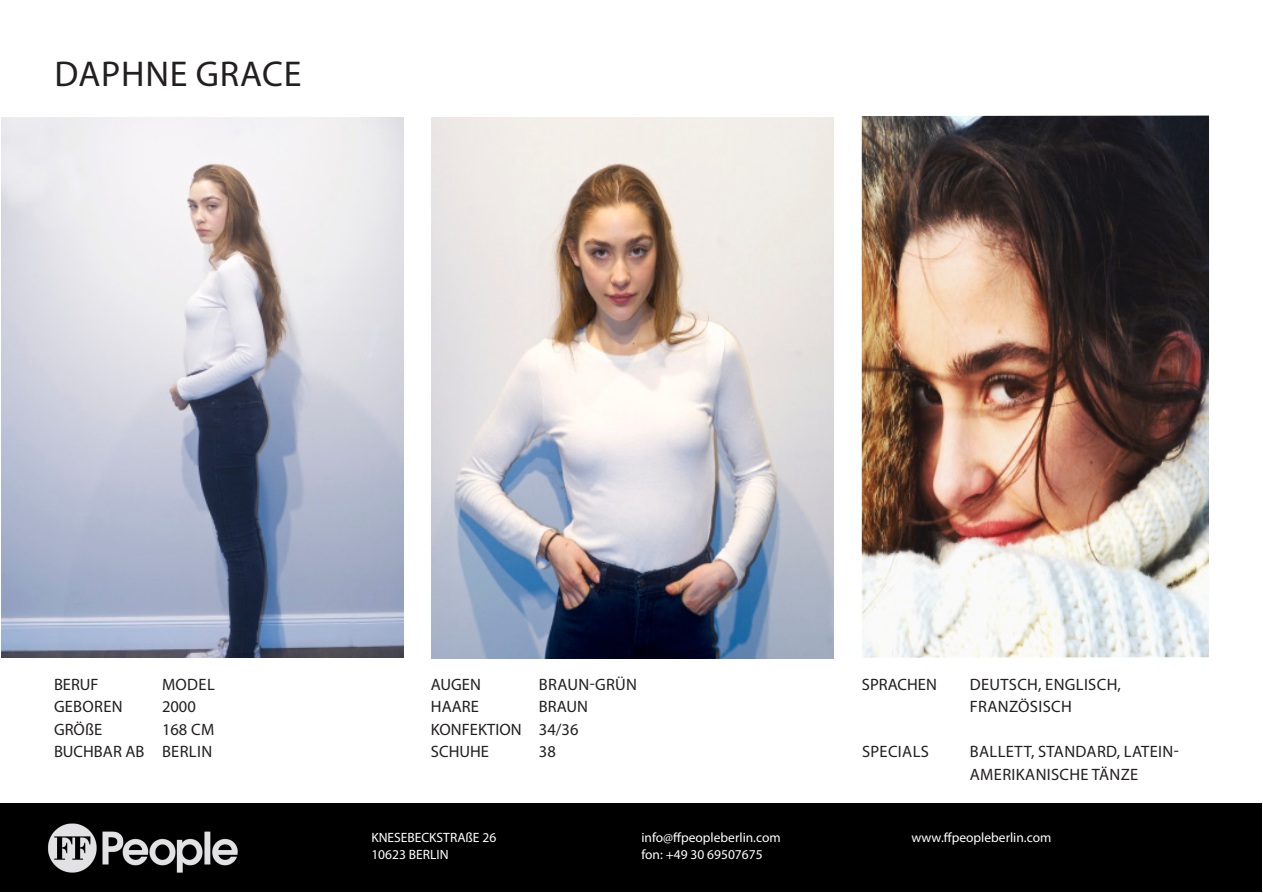
<style>
.page{position:relative;width:1263px;height:893px;background:#fff}
.page>*{position:absolute;margin:0;border:0;box-sizing:border-box;transform-origin:0 0}
.t1{font:36px "Myriad Pro";letter-spacing:.02em;color:#231f20}
.t2{font:16.5px/22.5px "Myriad Pro";letter-spacing:.02em;color:#231f20}
.t3{font:16.5px/22.5px "Myriad Pro";color:#231f20;text-align:right}
.t4{font:13.5px "Myriad Pro";color:#fff}
</style>
<div class="page">
<div style="left:1px;top:804px;width:1261px;height:88px;background:#000"></div>
<img style="left:48px;top:823px;width:190px;height:50px">
<img style="left:1px;top:117px;width:402px;height:541px">
<img style="left:432px;top:117px;width:401px;height:541px">
<img style="left:862px;top:116px;width:347px;height:542px">
<h1 class="t1" style="left:54px;top:52px;width:249px">DAPHNE GRACE</h1>
<p class="t2" style="left:54px;top:673px;width:46px">BERUF</p>
<p class="t2" style="left:162px;top:673px;width:54px">MODEL</p>
<p class="t2" style="left:54px;top:695px;width:70px">GEBOREN</p>
<p class="t2" style="left:162px;top:695px;width:35px">2000</p>
<p class="t2" style="left:54px;top:718px;width:50px">GRÖßE</p>
<p class="t3" style="left:54px;top:718px;width:162px">168 CM<br>BUCHBAR AB BERLIN</p>
<p class="t2" style="left:431px;top:673px;width:51px">AUGEN</p>
<p class="t2" style="left:539px;top:673px;width:100px">BRAUN-GRÜN</p>
<p class="t2" style="left:431px;top:695px;width:49px">HAARE</p>
<p class="t3" style="left:431px;top:695px;width:159px;text-align:left;text-indent:108px">BRAUN<br>KONFEKTION 34/36<br>SCHUHE</p>
<p class="t2" style="left:539px;top:740px;width:18px">38</p>
<p class="t3" style="left:862px;top:673px;width:77px">SPRACHEN</p>
<p class="t2" style="left:970px;top:673px;width:153px">DEUTSCH, ENGLISCH,<br>FRANZÖSISCH</p>
<p class="t2" style="left:862px;top:740px;width:68px">SPECIALS</p>
<p class="t2" style="left:970px;top:740px;width:210px">BALLETT, STANDARD, LATEIN-<br>AMERIKANISCHE TÄNZE</p>
<p class="t4" style="left:371px;top:829px;width:126px">KNESEBECKSTRAßE 26</p>
<p class="t4" style="left:641px;top:829px;width:141px">info@ffpeopleberlin.com</p>
<p class="t4" style="left:911px;top:829px;width:141px">www.ffpeopleberlin.com</p>
<p class="t4" style="left:371px;top:846px;width:79px">10623 BERLIN</p>
<p class="t4" style="left:641px;top:846px;width:123px">fon: +49 30 69507675</p>
</div>
